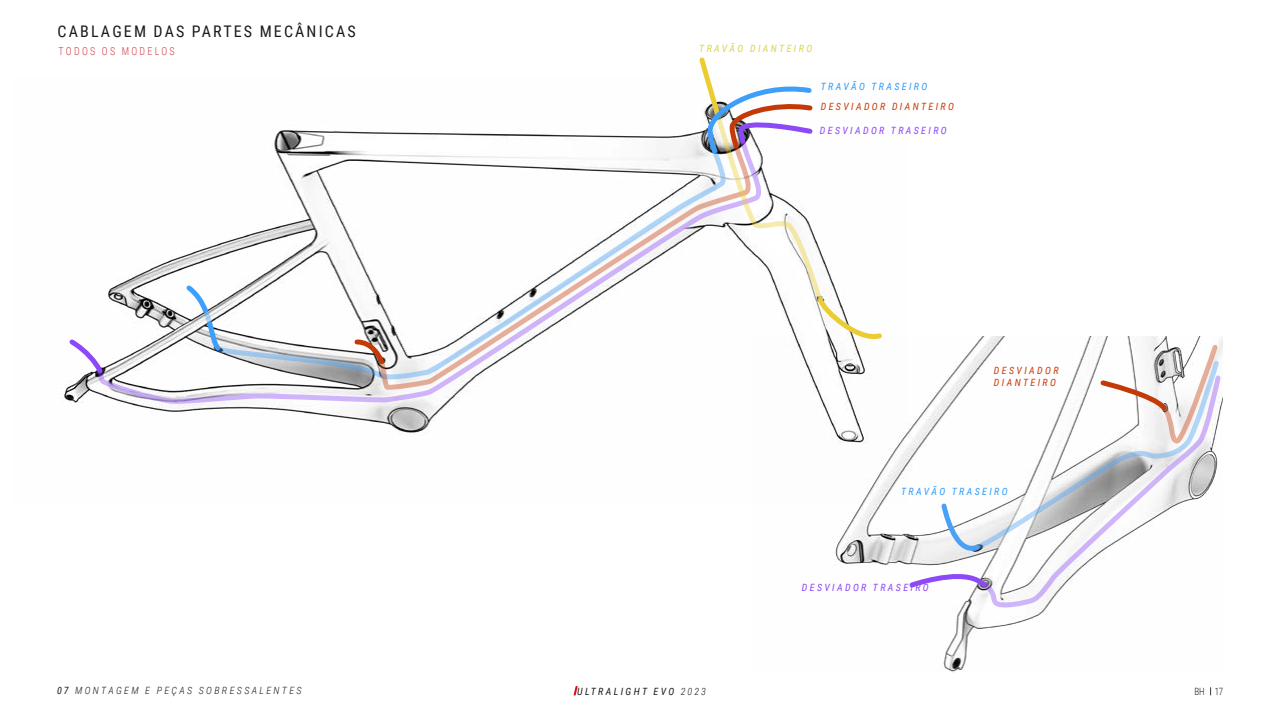
<style>
.page{position:relative;width:1280px;height:720px;background:#fff}
.page>*{position:absolute;margin:0;border:0;box-sizing:border-box;transform-origin:0 0}
.t1{font:16px "Roboto Condensed";letter-spacing:.135em;color:#1a1a1a}
.t2{font:300 11px "Roboto Condensed";letter-spacing:.235em;color:#d23a45;scale:.9 1}
.t3{font:italic 10px/12px "Roboto Condensed";letter-spacing:.235em;color:#c93d05}
.t4{font:italic 10px "Roboto Condensed";letter-spacing:.235em;color:#8f44fb}
.t5{font:italic 300 10px "Roboto Condensed";letter-spacing:.235em;color:#1a1a1a}
.t6{font:italic 10px "Roboto Condensed";letter-spacing:.235em;color:#2e9dfc}
.t7{font:italic 10px "Roboto Condensed";letter-spacing:.235em;color:#1a1a1a}
.t8{font:italic 10px "Roboto Condensed";letter-spacing:.235em;color:#d9d64a}
.t9{font:300 10px "Roboto Condensed";color:#1a1a1a;scale:.9 1}
.s1{font-weight:400}
.s2{font-weight:300}
</style>
<div class="page">
<svg style="left:574px;top:686px;width:4px;height:9px"></svg>
<img style="left:835px;top:337px;width:388px;height:336px">
<img style="left:60px;top:130px;width:847px;height:374px">
<svg style="left:65px;top:335px;width:28px;height:42px"></svg>
<svg style="left:93px;top:135px;width:672px;height:270px"></svg>
<svg style="left:352px;top:337px;width:36px;height:31px"></svg>
<svg style="left:697px;top:57px;width:189px;height:285px"></svg>
<svg style="left:977px;top:373px;width:246px;height:235px"></svg>
<svg style="left:971px;top:358px;width:250px;height:193px"></svg>
<svg style="left:907px;top:563px;width:82px;height:27px"></svg>
<svg style="left:939px;top:501px;width:44px;height:55px"></svg>
<svg style="left:1098px;top:342px;width:122px;height:102px"></svg>
<h1 class="t1" style="left:58px;top:20px;width:300px">CABLAGEM DAS PARTES MECÂNICAS</h1>
<p class="t2" style="left:59px;top:43px;width:131px">TODOS OS MODELOS</p>
<p class="t8" style="left:699px;top:41px;width:114px">TRAVÃO DIANTEIRO</p>
<p class="t6" style="left:821px;top:79px;width:108px">TRAVÃO TRASEIRO</p>
<p class="t3" style="left:821px;top:100px;width:135px">DESVIADOR DIANTEIRO</p>
<p class="t4" style="left:820px;top:123px;width:128px">DESVIADOR TRASEIRO</p>
<p class="t3" style="left:994px;top:364px;width:66px">DESVIADOR<br>DIANTEIRO</p>
<p class="t6" style="left:901px;top:484px;width:108px">TRAVÃO TRASEIRO</p>
<p class="t4" style="left:802px;top:580px;width:128px">DESVIADOR TRASEIRO</p>
<p class="t5" style="left:57px;top:684px;width:246px"><span class="s1">07</span> MONTAGEM E PEÇAS SOBRESSALENTES</p>
<p class="t7" style="left:577px;top:685px;width:130px">ULTRALIGHT EVO <span class="s2">2023</span></p>
<p class="t9" style="left:1194px;top:685px;width:34px">BH 17</p>
</div>
